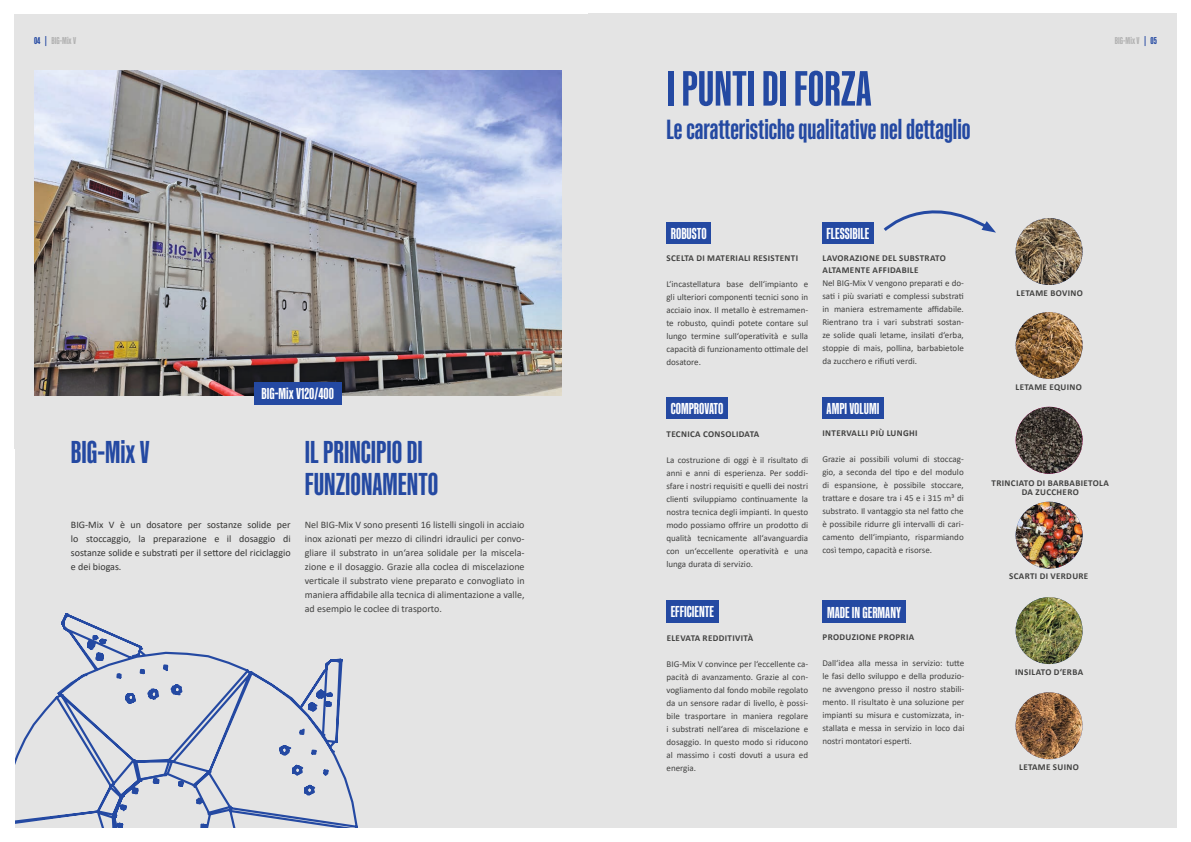
<style>
.page{position:relative;width:1191px;height:842px;background:#fff}
.page>*{position:absolute;margin:0;border:0;box-sizing:border-box;transform-origin:0 0}
.t1{font:700 50px "Kaneda Gothic";color:#2449a2}
.t2{font:700 32px/32px "Kaneda Gothic";color:#2449a2}
.t3{font:700 28px "Kaneda Gothic";color:#2449a2}
.t4{font:700 16px "Kaneda Gothic";color:#fff}
.t5{font:10px/14px "Calibri";color:#424241;text-align:justify}
.t6{font:10px/14px "Calibri";color:#343433;text-align:justify}
.t7{font:700 10px "Kaneda Gothic";color:#b1b1b1}
.t8{font:9px/13px "Calibri";color:#424241;text-align:justify}
.t9{font:700 9px/9px "Calibri";letter-spacing:.04em;color:#424241;text-align:center}
.s1{color:#2449a2}
</style>
<div class="page">
<div style="left:14px;top:14px;width:590px;height:814px;background:#e4e4e4"></div>
<svg style="left:14px;top:629px;width:344px;height:199px"></svg>
<svg style="left:333px;top:635px;width:11px;height:193px"></svg>
<svg style="left:59px;top:613px;width:274px;height:215px"></svg>
<div style="left:588px;top:14px;width:588px;height:814px;background:#e4e4e4"></div>
<img style="left:1015px;top:692px;width:67px;height:67px;border-radius:33px">
<img style="left:1015px;top:218px;width:67px;height:67px;border-radius:33px">
<img style="left:1015px;top:312px;width:67px;height:67px;border-radius:33px">
<img style="left:1015px;top:407px;width:67px;height:67px;border-radius:33px">
<img style="left:1015px;top:502px;width:67px;height:67px;border-radius:33px">
<img style="left:1015px;top:597px;width:67px;height:67px;border-radius:33px">
<div style="left:822px;top:600px;width:84px;height:23px;background:#2449a2"></div>
<div style="left:822px;top:222px;width:51px;height:22px;background:#2449a2"></div>
<div style="left:822px;top:397px;width:62px;height:22px;background:#2449a2"></div>
<div style="left:666px;top:600px;width:52px;height:23px;background:#2449a2"></div>
<div style="left:666px;top:222px;width:44px;height:22px;background:#2449a2"></div>
<div style="left:666px;top:397px;width:61px;height:22px;background:#2449a2"></div>
<svg style="left:883px;top:210px;width:113px;height:23px"></svg>
<img style="left:34px;top:71px;width:527px;height:324px">
<div style="left:254px;top:382px;width:87px;height:22px;background:#2449a2"></div>
<p class="t7" style="left:34px;top:35px;width:44px"><span class="s1">04 |</span> BIG-Mix V</p>
<p class="t7" style="left:1115px;top:35px;width:44px">BIG-Mix V <span class="s1">| 05</span></p>
<h2 class="t2" style="left:71px;top:436px;width:80px">BIG-Mix V</h2>
<h3 class="t4" style="left:261px;top:385px;width:74px">BIG-Mix V120/400</h3>
<h2 class="t2" style="left:305px;top:436px;width:135px">IL PRINCIPIO DI<br>FUNZIONAMENTO</h2>
<p class="t6" style="left:71px;top:518px;width:221px">BIG-Mix V è un dosatore per sostanze solide per lo stoccaggio, la preparazione e il dosaggio di sostanze solide e substrati per il settore del riciclaggio e dei biogas.</p>
<p class="t5" style="left:305px;top:518px;width:221px">Nel BIG-Mix V sono presenti 16 listelli singoli in acciaio inox azionati per mezzo di cilindri idraulici per convo&shy;gliare il substrato in un‘area solidale per la miscela&shy;zione e il dosaggio. Grazie alla coclea di miscelazione verticale il substrato viene preparato e convogliato in maniera affidabile alla tecnica di alimentazione a valle, ad esempio le coclee di trasporto.</p>
<h1 class="t1" style="left:666px;top:61px;width:207px">I PUNTI DI FORZA</h1>
<h3 class="t3" style="left:666px;top:114px;width:306px">Le caratteristiche qualitative nel dettaglio</h3>
<h3 class="t4" style="left:671px;top:224px;width:37px">ROBUSTO</h3>
<p class="t9" style="left:666px;top:253px;width:133px">SCELTA DI MATERIALI RESISTENTI</p>
<p class="t8" style="left:666px;top:277px;width:143px">L‘incastellatura base dell‘impianto e gli ulteriori componenti tecnici sono in acciaio inox. Il metallo è estremamen&shy;te robusto, quindi potete contare sul lungo termine sull‘operatività e sulla capacità di funzionamento ottimale del dosatore.</p>
<h3 class="t4" style="left:671px;top:400px;width:54px">COMPROVATO</h3>
<p class="t9" style="left:666px;top:429px;width:94px">TECNICA CONSOLIDATA</p>
<p class="t8" style="left:666px;top:453px;width:143px">La costruzione di oggi è il risultato di anni e anni di esperienza. Per soddi&shy;sfare i nostri requisiti e quelli dei nostri clienti sviluppiamo continuamente la nostra tecnica degli impianti. In questo modo possiamo offrire un prodotto di qualità tecnicamente all‘avanguardia con un‘eccellente operatività e una lunga durata di servizio.</p>
<h3 class="t4" style="left:826px;top:224px;width:44px">FLESSIBILE</h3>
<p class="t9" style="left:822px;top:252px;width:125px;line-height:12px;text-align:left">LAVORAZIONE DEL SUBSTRATO<br>ALTAMENTE AFFIDABILE</p>
<p class="t8" style="left:822px;top:276px;width:143px">Nel BIG-Mix V vengono preparati e do&shy;sati i più svariati e complessi substrati in maniera estremamente affidabile.<br>Rientrano tra i vari substrati sostan&shy;ze solide quali letame, insilati d‘erba, stoppie di mais, pollina, barbabietole da zucchero e rifiuti verdi.</p>
<h3 class="t4" style="left:826px;top:400px;width:54px">AMPI VOLUMI</h3>
<p class="t9" style="left:822px;top:429px;width:97px">INTERVALLI PIÙ LUNGHI</p>
<p class="t8" style="left:822px;top:453px;width:143px">Grazie ai possibili volumi di stoccag&shy;gio, a seconda del tipo e del modulo di espansione, è possibile stoccare, trattare e dosare tra i 45 e i 315 m³ di substrato. Il vantaggio sta nel fatto che è possibile ridurre gli intervalli di cari&shy;camento dell‘impianto, risparmiando così tempo, capacità e risorse.</p>
<h3 class="t4" style="left:671px;top:603px;width:45px">EFFICIENTE</h3>
<p class="t9" style="left:666px;top:633px;width:88px">ELEVATA REDDITIVITÀ</p>
<p class="t8" style="left:666px;top:657px;width:143px">BIG-Mix V convince per l‘eccellente ca&shy;pacità di avanzamento. Grazie al con&shy;vogliamento dal fondo mobile regolato da un sensore radar di livello, è possi&shy;bile trasportare in maniera regolare i substrati nell‘area di miscelazione e dosaggio. In questo modo si riducono al massimo i costi dovuti a usura ed energia.</p>
<h3 class="t4" style="left:827px;top:604px;width:75px">MADE IN GERMANY</h3>
<p class="t9" style="left:822px;top:633px;width:93px">PRODUZIONE PROPRIA</p>
<p class="t8" style="left:822px;top:657px;width:144px">Dall‘idea alla messa in servizio: tutte le fasi dello sviluppo e della produzio&shy;ne avvengono presso il nostro stabili&shy;mento. Il risultato è una soluzione per impianti su misura e customizzata, in&shy;stallata e messa in servizio in loco dai nostri montatori esperti.</p>
<p class="t9" style="left:1016px;top:288px;width:68px">LETAME BOVINO</p>
<p class="t9" style="left:1015px;top:382px;width:68px">LETAME EQUINO</p>
<p class="t9" style="left:991px;top:478px;width:119px">TRINCIATO DI BARBABIETOLA<br>DA ZUCCHERO</p>
<p class="t9" style="left:1009px;top:572px;width:81px">SCARTI DI VERDURE</p>
<p class="t9" style="left:1015px;top:667px;width:69px">INSILATO D‘ERBA</p>
<p class="t9" style="left:1019px;top:762px;width:61px">LETAME SUINO</p>
</div>
